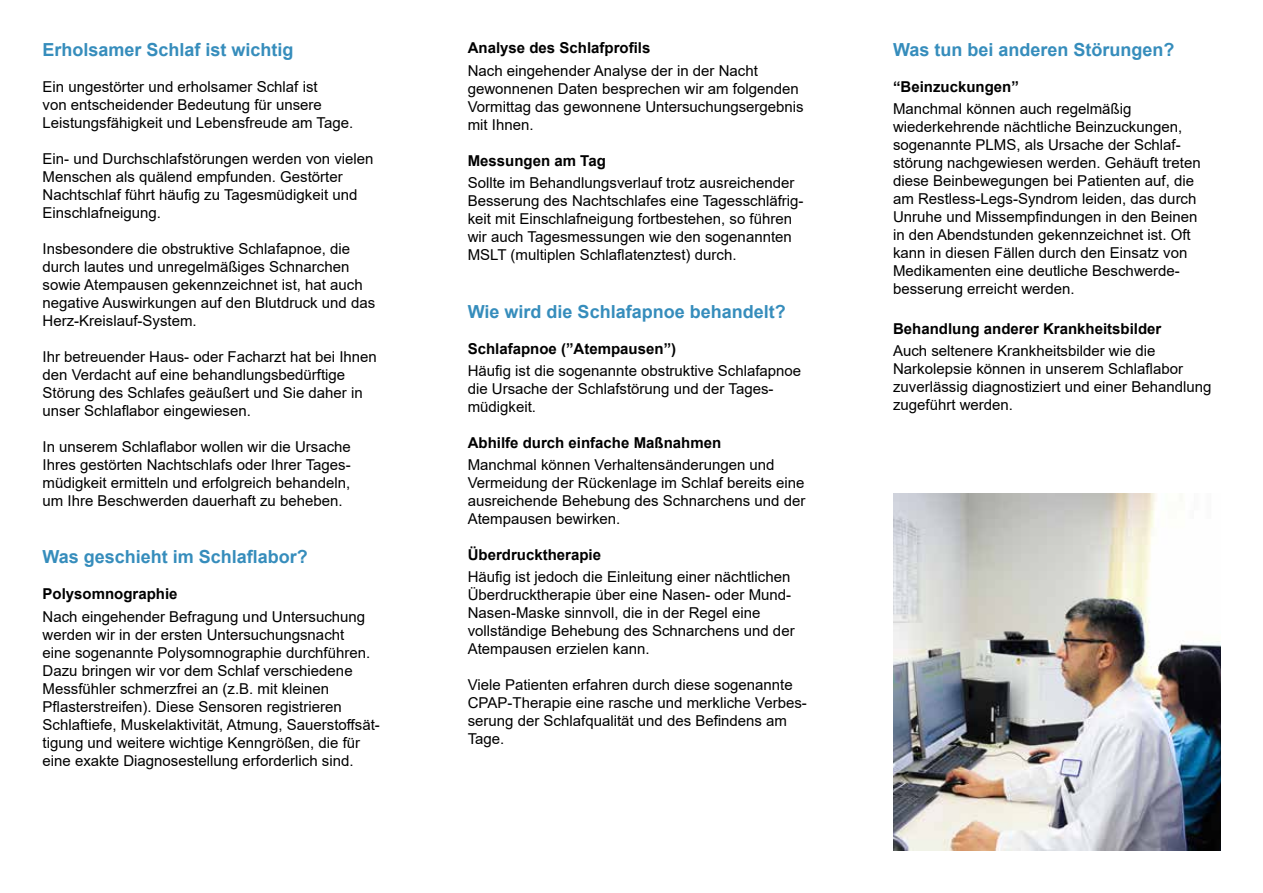
<style>
.page{position:relative;width:1263px;height:893px;background:#fff}
.page>*{position:absolute;margin:0;border:0;box-sizing:border-box;transform-origin:0 0}
.t1{font:700 18px "Arial";color:#368dbc}
.t2{font:15px/18px "Arial";color:#000}
.t3{font:700 15px "Arial";color:#000}
</style>
<div class="page">
<img style="left:893px;top:494px;width:327px;height:356px">
<p class="t1" style="left:43px;top:37px;width:253px">Erholsamer Schlaf ist wichtig</p>
<p class="t2" style="left:43px;top:77px;width:312px">Ein ungestörter und erholsamer Schlaf ist<br>von entscheidender Bedeutung für unsere<br>Leistungsfähigkeit und Lebensfreude am Tage.</p>
<p class="t2" style="left:43px;top:149px;width:332px">Ein- und Durchschlafstörungen werden von vielen Menschen als quälend empfunden. Gestörter Nachtschlaf führt häufig zu Tagesmüdigkeit und Einschlafneigung.</p>
<p class="t2" style="left:43px;top:239px;width:334px">Insbesondere die obstruktive Schlafapnoe, die durch lautes und unregelmäßiges Schnarchen sowie Atempausen gekennzeichnet ist, hat auch negative Auswirkungen auf den Blutdruck und das Herz-Kreislauf-System.</p>
<p class="t2" style="left:43px;top:347px;width:336px">Ihr betreuender Haus- oder Facharzt hat bei Ihnen den Verdacht auf eine behandlungsbedürftige Störung des Schlafes geäußert und Sie daher in unser Schlaflabor eingewiesen.</p>
<p class="t2" style="left:43px;top:437px;width:310px;text-align:justify">In unserem Schlaflabor wollen wir die Ursache Ihres gestörten Nachtschlafs oder Ihrer Tages&shy;müdigkeit ermitteln und erfolgreich behandeln, um Ihre Beschwerden dauerhaft zu beheben.</p>
<p class="t1" style="left:43px;top:544px;width:267px">Was geschieht im Schlaflabor?</p>
<p class="t3" style="left:43px;top:583px;width:137px">Polysomnographie</p>
<p class="t2" style="left:43px;top:607px;width:339px">Nach eingehender Befragung und Untersuchung werden wir in der ersten Untersuchungsnacht<br>eine sogenannte Polysomnographie durchführen.<br>Dazu bringen wir vor dem Schlaf verschiedene Messfühler schmerzfrei an (z.B. mit kleinen Pflasterstreifen). Diese Sensoren registrieren Schlaftiefe, Muskelaktivität, Atmung, Sauerstoffsät&shy;tigung und weitere wichtige Kenngrößen, die für eine exakte Diagnosestellung erforderlich sind.</p>
<p class="t3" style="left:468px;top:38px;width:184px">Analyse des Schlafprofils</p>
<p class="t2" style="left:468px;top:61px;width:337px">Nach eingehender Analyse der in der Nacht gewonnenen Daten besprechen wir am folgenden Vormittag das gewonnene Untersuchungsergebnis mit Ihnen.</p>
<p class="t3" style="left:468px;top:150px;width:140px">Messungen am Tag</p>
<p class="t2" style="left:468px;top:174px;width:337px">Sollte im Behandlungsverlauf trotz ausreichender Besserung des Nachtschlafes eine Tagesschläfrig&shy;keit mit Einschlafneigung fortbestehen, so führen wir auch Tagesmessungen wie den sogenannten MSLT (multiplen Schlaflatenztest) durch.</p>
<p class="t1" style="left:468px;top:299px;width:319px">Wie wird die Schlafapnoe behandelt?</p>
<p class="t3" style="left:468px;top:338px;width:210px">Schlafapnoe (”Atempausen”)</p>
<p class="t2" style="left:468px;top:361px;width:335px">Häufig ist die sogenannte obstruktive Schlafapnoe die Ursache der Schlafstörung und der Tages&shy;müdigkeit.</p>
<p class="t3" style="left:468px;top:432px;width:255px">Abhilfe durch einfache Maßnahmen</p>
<p class="t2" style="left:468px;top:456px;width:339px">Manchmal können Verhaltensänderungen und Vermeidung der Rückenlage im Schlaf bereits eine ausreichende Behebung des Schnarchens und der Atempausen bewirken.</p>
<p class="t3" style="left:468px;top:544px;width:135px">Überdrucktherapie</p>
<p class="t2" style="left:468px;top:568px;width:328px">Häufig ist jedoch die Einleitung einer nächtlichen Überdrucktherapie über eine Nasen- oder Mund-Nasen-Maske sinnvoll, die in der Regel eine vollständige Behebung des Schnarchens und der Atempausen erzielen kann.</p>
<p class="t2" style="left:468px;top:676px;width:341px">Viele Patienten erfahren durch diese sogenannte CPAP-Therapie eine rasche und merkliche Verbes&shy;serung der Schlafqualität und des Befindens am Tage.</p>
<p class="t1" style="left:893px;top:37px;width:283px">Was tun bei anderen Störungen?</p>
<p class="t3" style="left:893px;top:76px;width:127px">“Beinzuckungen”</p>
<p class="t2" style="left:893px;top:100px;width:309px">Manchmal können auch regelmäßig wiederkehrende nächtliche Beinzuckungen, sogenannte PLMS, als Ursache der Schlaf&shy;störung nachgewiesen werden. Gehäuft treten diese Beinbewegungen bei Patienten auf, die am Restless-Legs-Syndrom leiden, das durch Unruhe und Missempfindungen in den Beinen in den Abendstunden gekennzeichnet ist. Oft kann in diesen Fällen durch den Einsatz von Medikamenten eine deutliche Beschwerde&shy;besserung erreicht werden.</p>
<p class="t3" style="left:893px;top:318px;width:270px">Behandlung anderer Krankheitsbilder</p>
<p class="t2" style="left:893px;top:342px;width:320px">Auch seltenere Krankheitsbilder wie die Narkolepsie können in unserem Schlaflabor zuverlässig diagnostiziert und einer Behandlung zugeführt werden.</p>
</div>
